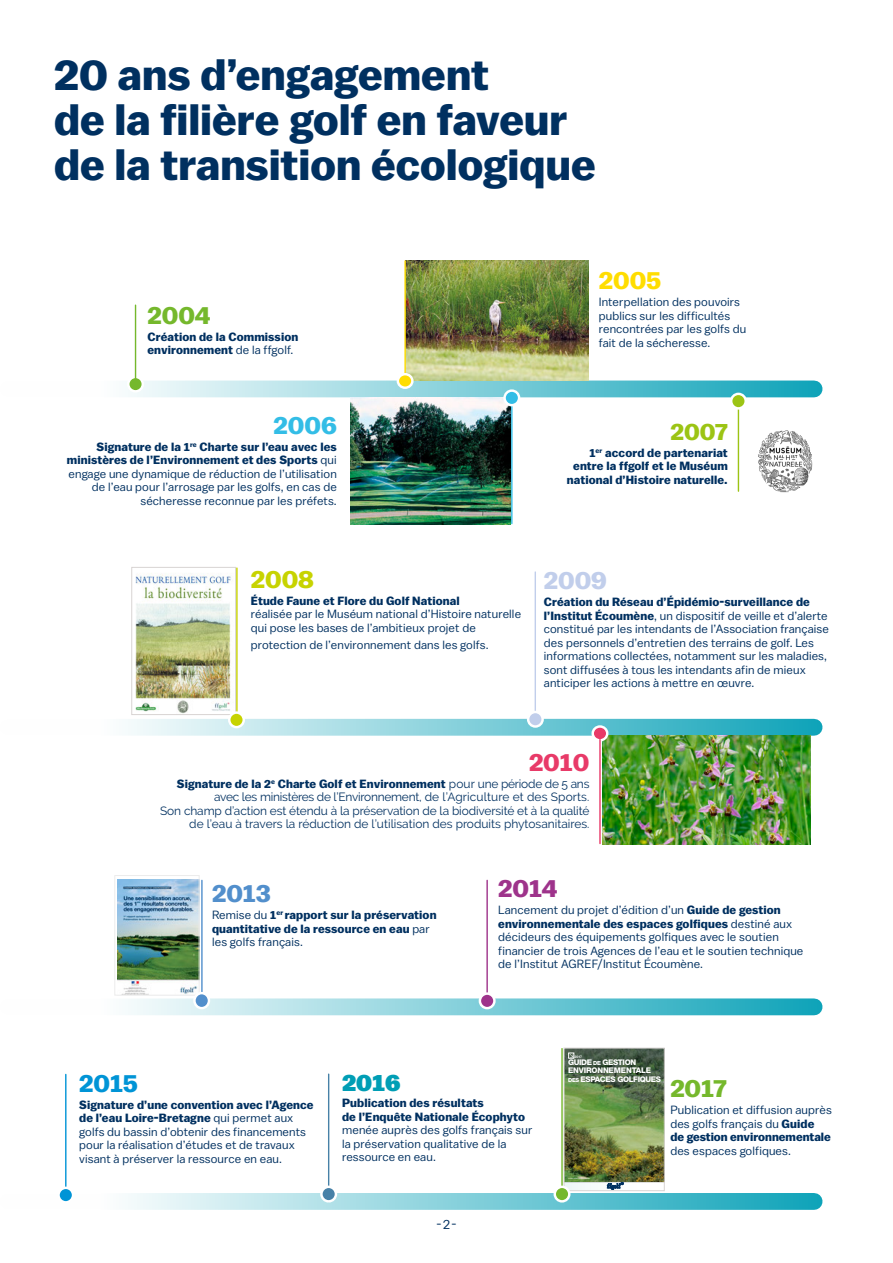
<style>
.page{position:relative;width:893px;height:1263px;background:#fff}
.page>*{position:absolute;margin:0;border:0;box-sizing:border-box;transform-origin:0 0}
.t1{font:700 43.95px/45px "Balto";color:#003060}
.t2{font:700 25.2px "Balto";color:#75b82c}
.t3{font:700 25.2px "Balto";color:#fd0}
.t4{font:700 25.2px "Balto";color:#33bde6}
.t5{font:700 25.2px "Balto";color:#c1ceeb}
.t6{font:700 25.2px "Balto";color:#c7d300}
.t7{font:700 25.2px "Balto";color:#e83a68}
.t8{font:700 25.2px "Balto";color:#528fcc}
.t9{font:700 25.2px "Balto";color:#9e338b}
.t10{font:700 25.2px "Balto";color:#0094d6}
.t11{font:700 24px "Balto";color:#9cc414}
.t12{font:900 24px "Balto";color:#009eb5}
.t13{font:13.5px "Balto";color:#003060}
.t14{font:12px/13.5px "Balto";letter-spacing:.01em;color:#003060}
.t15{font:700 12px/13.5px "Balto";letter-spacing:.01em;color:#003060}
.t16{font:12px/13.5px "Raleway";letter-spacing:-.01em;color:#003060;text-align:right}
.t17{font:800 7.8px/8.2px "Helvetica Neue LT Std";letter-spacing:-.045em;color:#fff}
.t18{font:700 3.45px "Helvetica Neue LT Std";color:#fff}
.s1{font-weight:400}
.s2{font-weight:700}
.s3{font-family:"Raleway";font-weight:400}
.s4{font-size:5.55px}
</style>
<div class="page">
<div style="left:7px;top:380px;width:807px;height:17px;background:linear-gradient(to right,#fff,#15a5ba)"></div>
<div style="left:7px;top:719px;width:807px;height:17px;background:linear-gradient(to right,#fff,#14a5ba)"></div>
<div style="left:7px;top:998px;width:807px;height:17px;background:linear-gradient(to right,#fff,#14a5ba)"></div>
<div style="left:7px;top:1193px;width:807px;height:17px;background:linear-gradient(to right,#fff,#14a5ba)"></div>
<img style="left:405px;top:260px;width:183px;height:120px">
<img style="left:350px;top:398px;width:161px;height:126px">
<img style="left:602px;top:736px;width:209px;height:108px">
<img style="left:118px;top:879px;width:79px;height:114px">
<div style="left:115px;top:875px;width:84px;height:120px;border:1px solid #ececec"></div>
<img style="left:135px;top:573px;width:97px;height:140px">
<div style="left:132px;top:567px;width:104px;height:148px;border:1px solid #d8d4d3"></div>
<img style="left:758px;top:430px;width:55px;height:63px">
<svg style="left:564px;top:1181px;width:100px;height:10px"></svg>
<img style="left:566px;top:1050px;width:96px;height:131px">
<svg style="left:569px;top:1053px;width:5px;height:5px"></svg>
<svg style="left:607px;top:1182px;width:16px;height:7px"></svg>
<div style="left:564px;top:1048px;width:100px;height:143px;border:1px solid #d8d4d3"></div>
<svg style="left:128px;top:377px;width:15px;height:14px"></svg>
<div style="left:127px;top:376px;width:17px;height:17px;border:2px solid #fff;border-radius:50%"></div>
<hr style="left:135px;top:305px;width:1px;height:83px;background:#75b82c">
<hr style="left:511px;top:394px;width:1px;height:130px;background:#33bde6">
<svg style="left:505px;top:391px;width:14px;height:14px"></svg>
<div style="left:503px;top:389px;width:17px;height:17px;border:2px solid #fff;border-radius:50%"></div>
<hr style="left:404px;top:261px;width:2px;height:115px;background:#fd0">
<svg style="left:398px;top:374px;width:14px;height:14px"></svg>
<div style="left:397px;top:373px;width:17px;height:16px;border:2px solid #fff;border-radius:50%"></div>
<hr style="left:738px;top:409px;width:1px;height:82px;background:#9cc414">
<svg style="left:731px;top:394px;width:15px;height:14px"></svg>
<div style="left:730px;top:393px;width:17px;height:17px;border:2px solid #fff;border-radius:50%"></div>
<hr style="left:236px;top:568px;width:2px;height:151px;background:#c7d300">
<svg style="left:229px;top:713px;width:15px;height:14px"></svg>
<div style="left:228px;top:711px;width:17px;height:17px;border:2px solid #fff;border-radius:50%"></div>
<hr style="left:535px;top:572px;width:1px;height:142px;background:#c1ceeb">
<div style="left:528px;top:712px;width:15px;height:14px;background:#c1ceeb;border-radius:50%"></div>
<div style="left:527px;top:711px;width:17px;height:17px;border:2px solid #fff;border-radius:50%"></div>
<hr style="left:201px;top:880px;width:2px;height:118px;background:#528fcc">
<svg style="left:194px;top:993px;width:15px;height:15px"></svg>
<div style="left:193px;top:992px;width:17px;height:17px;border:2px solid #fff;border-radius:50%"></div>
<hr style="left:486px;top:880px;width:2px;height:120px;background:#9e338b">
<svg style="left:480px;top:993px;width:14px;height:15px"></svg>
<div style="left:479px;top:992px;width:17px;height:17px;border:2px solid #fff;border-radius:50%"></div>
<svg style="left:593px;top:726px;width:14px;height:14px"></svg>
<div style="left:591px;top:725px;width:17px;height:16px;border:2px solid #fff;border-radius:50%"></div>
<hr style="left:599px;top:739px;width:2px;height:104px;background:#e83a68">
<hr style="left:561px;top:1048px;width:2px;height:153px;background:#75b82c">
<svg style="left:555px;top:1187px;width:14px;height:14px"></svg>
<div style="left:554px;top:1185px;width:16px;height:17px;border:2px solid #fff;border-radius:50%"></div>
<hr style="left:328px;top:1074px;width:1px;height:127px;background:#4781a7">
<svg style="left:321px;top:1187px;width:15px;height:14px"></svg>
<div style="left:320px;top:1185px;width:17px;height:17px;border:2px solid #fff;border-radius:50%"></div>
<hr style="left:65px;top:1074px;width:2px;height:127px;background:#0094d6">
<svg style="left:59px;top:1188px;width:14px;height:14px"></svg>
<div style="left:57px;top:1186px;width:17px;height:17px;border:2px solid #fff;border-radius:50%"></div>
<h1 class="t1" style="left:54px;top:51px;width:543px">20 ans d’engagement<br>de la filière golf en faveur de la transition écologique</h1>
<h2 class="t2" style="left:148px;top:300px;width:65px">2004</h2>
<p class="t15" style="left:148px;top:330px;width:152px">Création de la Commission environnement <span class="s1">de la ffgolf.</span></p>
<h2 class="t4" style="left:274px;top:410px;width:65px">2006</h2>
<p class="t14" style="left:67px;top:440px;width:271px;text-align:right"><span class="s2">Signature de la 1</span><sup>re</sup> <span class="s2">Charte sur l’eau avec les ministères de l’Environnement et des Sports</span> qui engage une dynamique de réduction de l’utilisation de l’eau pour l’arrosage par les golfs, en cas de sécheresse reconnue par les préfets.</p>
<h2 class="t3" style="left:599px;top:265px;width:64px">2005</h2>
<p class="t14" style="left:599px;top:295px;width:149px">Interpellation des pouvoirs publics sur les difficultés rencontrées par les golfs du fait de la sécheresse.</p>
<h3 class="t11" style="left:670px;top:417px;width:59px">2007</h3>
<p class="t15" style="left:567px;top:445px;width:162px;text-align:right">1<sup>er</sup> accord de partenariat entre la ffgolf et le Muséum national d’Histoire naturelle.</p>
<h2 class="t6" style="left:251px;top:564px;width:64px">2008</h2>
<p class="t15" style="left:251px;top:593px;width:210px">Étude Faune et Flore du Golf National</p>
<p class="t14" style="left:251px;top:607px;width:272px">réalisée par le Muséum national d’Histoire naturelle qui pose les bases de l’ambitieux projet de</p>
<p class="t14" style="left:251px;top:637px;width:239px">protection de l’environnement dans les golfs.</p>
<h2 class="t5" style="left:544px;top:565px;width:65px">2009</h2>
<p class="t14" style="left:544px;top:595px;width:287px"><span class="s2">Création du Réseau d’Épidémio-surveillance de l’Institut Écoumène</span>, un dispositif de veille et d’alerte constitué par les intendants de l’Association française des personnels d’entretien des terrains de golf. Les informations collectées, notamment sur les maladies, sont diffusées à tous les intendants afin de mieux anticiper les actions à mettre en œuvre.</p>
<h2 class="t7" style="left:529px;top:747px;width:62px">2010</h2>
<p class="t15" style="left:177px;top:777px;width:414px">Signature de la 2<sup>e</sup> Charte Golf et Environnement <span class="s3">pour une période de 5 ans</span></p>
<p class="t16" style="left:160px;top:790px;width:431px">avec les ministères de l’Environnement, de l’Agriculture et des Sports.<br>Son champ d’action est étendu à la préservation de la biodiversité et à la qualité de l’eau à travers la réduction de l’utilisation des produits phytosanitaires.</p>
<h2 class="t8" style="left:212px;top:878px;width:60px">2013</h2>
<p class="t15" style="left:212px;top:908px;width:226px"><span class="s1">Remise du</span> 1<sup>er</sup> rapport sur la préservation quantitative de la ressource en eau <span class="s1">par les golfs français.</span></p>
<h2 class="t9" style="left:498px;top:873px;width:61px">2014</h2>
<p class="t14" style="left:498px;top:903px;width:307px">Lancement du projet d’édition d’un <span class="s2">Guide de gestion environnementale des espaces golfiques</span> destiné aux décideurs des équipements golfiques avec le soutien financier de trois Agences de l’eau et le soutien technique de l’Institut AGREF/Institut Écoumène.</p>
<h2 class="t10" style="left:79px;top:1068px;width:60px">2015</h2>
<p class="t14" style="left:79px;top:1098px;width:236px"><span class="s2">Signature d’une convention avec l’Agence de l’eau Loire-Bretagne</span> qui permet aux golfs du bassin d’obtenir des financements pour la réalisation d’études et de travaux visant à préserver la ressource en eau.</p>
<h3 class="t12" style="left:342px;top:1068px;width:60px">2016</h3>
<p class="t15" style="left:342px;top:1096px;width:184px">Publication des résultats<br>de l’Enquête Nationale Écophyto</p>
<p class="t14" style="left:342px;top:1123px;width:192px">menée auprès des golfs français sur la préservation qualitative de la ressource en eau.</p>
<p class="t13" style="left:437px;top:1216px;width:21px">- 2 -</p>
<p class="t18" style="left:575px;top:1055px;width:9px">2017</p>
<p class="t17" style="left:568px;top:1058px;width:95px">GUIDE <span class="s4">DE</span> GESTION<br>ENVIRONNEMENTALE<br><span class="s4">DES</span> ESPACES GOLFIQUES</p>
<h2 class="t2" style="left:670px;top:1073px;width:58px">2017</h2>
<p class="t14" style="left:670px;top:1103px;width:163px">Publication et diffusion auprès des golfs français du <span class="s2">Guide<br>de gestion environnementale</span></p>
<p class="t14" style="left:670px;top:1143px;width:122px">des espaces golfiques.</p>
</div>
